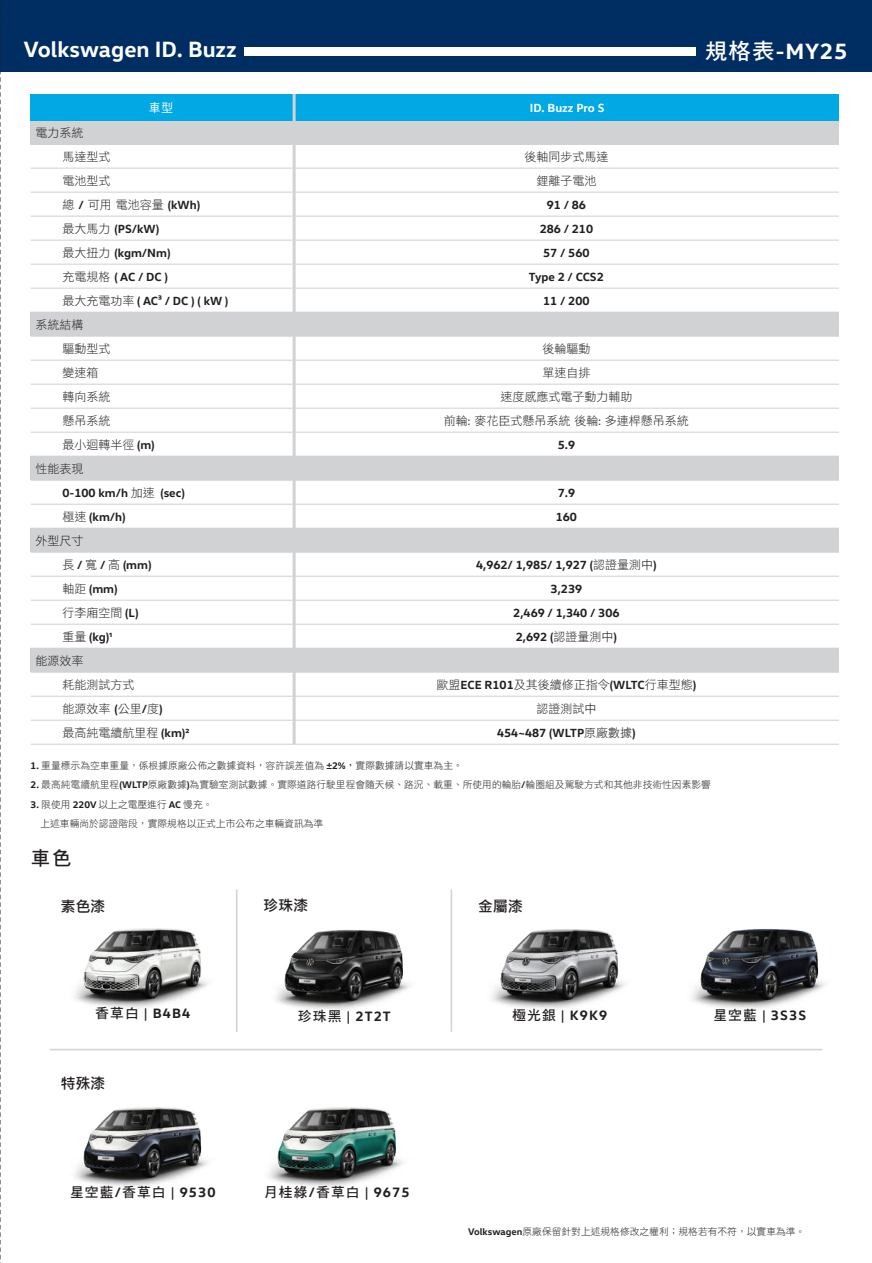
<style>
.page{position:relative;width:872px;height:1263px;background:#fff}
.page>*{position:absolute;margin:0;border:0;box-sizing:border-box;transform-origin:0 0}
.t1{font:700 22.5px "VW Head";color:#fff}
.t2{font:19.5px "DF Hei Std W7";color:#231f20}
.t3{font:700 15.15px "Microsoft Jheng Hei";letter-spacing:-.02em;color:#231f20}
.t4{font:700 13.8px "VW Head";letter-spacing:.08em;color:#231f20}
.t5{font:13.8px "DF Hei Std W7";letter-spacing:.08em;color:#231f20}
.t6{font:700 12px/24px "VW Head";color:#231f20}
.t7{font:12px/24px "DF Hei Std W3";color:#231f20}
.t8{font:700 12px "VW Head";color:#fff}
.t9{font:12px "DF Hei Std W5";color:#fff}
.t10{font:9.75px/19.5px "DF Hei Std W3";color:#231f20}
.s1{font-family:"DF Hei Std W7";font-weight:400}
.s2{font-family:"DF Hei Std W3";font-weight:400}
.s3{font-family:"VW Head";font-weight:700}
.s4{font-family:"Adobe Ming Std";font-weight:300}
</style>
<div class="page">
<div style="left:0;top:0;width:872px;height:72px;background:#002d62"></div>
<div style="left:244px;top:47px;width:451px;height:9px;background:#fff"></div>
<img style="left:74px;top:1107px;width:134px;height:80px">
<img style="left:268px;top:1107px;width:135px;height:80px">
<img style="left:74px;top:928px;width:134px;height:80px">
<img style="left:491px;top:929px;width:134px;height:80px">
<img style="left:275px;top:930px;width:135px;height:80px">
<img style="left:691px;top:929px;width:134px;height:80px">
<hr style="left:236px;top:889px;width:1px;height:143px;background:#d0d4d8">
<hr style="left:450px;top:889px;width:2px;height:143px;background:#d0d4d8">
<hr style="left:50px;top:1049px;width:772px;height:1px;background:#d0d4d8">
<svg style="left:0;top:2px;width:1px;height:1261px"></svg>
<hr style="left:31px;top:168px;width:808px;height:1px;background:#d1d2d4">
<hr style="left:31px;top:192px;width:808px;height:1px;background:#d1d2d4">
<hr style="left:31px;top:216px;width:808px;height:1px;background:#d1d2d4">
<hr style="left:31px;top:240px;width:808px;height:1px;background:#d1d2d4">
<hr style="left:31px;top:264px;width:808px;height:1px;background:#d1d2d4">
<hr style="left:31px;top:288px;width:808px;height:1px;background:#d1d2d4">
<hr style="left:31px;top:336px;width:808px;height:1px;background:#d1d2d4">
<hr style="left:31px;top:360px;width:808px;height:1px;background:#d1d2d4">
<hr style="left:31px;top:384px;width:808px;height:1px;background:#d1d2d4">
<hr style="left:31px;top:408px;width:808px;height:1px;background:#d1d2d4">
<hr style="left:31px;top:432px;width:808px;height:1px;background:#d1d2d4">
<hr style="left:31px;top:480px;width:808px;height:1px;background:#d1d2d4">
<hr style="left:31px;top:504px;width:808px;height:1px;background:#d1d2d4">
<hr style="left:31px;top:552px;width:808px;height:1px;background:#d1d2d4">
<hr style="left:31px;top:576px;width:808px;height:1px;background:#d1d2d4">
<hr style="left:31px;top:600px;width:808px;height:1px;background:#d1d2d4">
<hr style="left:31px;top:624px;width:808px;height:1px;background:#d1d2d4">
<hr style="left:31px;top:672px;width:808px;height:1px;background:#d1d2d4">
<hr style="left:31px;top:696px;width:808px;height:1px;background:#d1d2d4">
<hr style="left:31px;top:720px;width:808px;height:1px;background:#d1d2d4">
<hr style="left:31px;top:744px;width:808px;height:1px;background:#d1d2d4">
<div style="left:31px;top:121px;width:808px;height:24px;background:#d1d2d4"></div>
<div style="left:31px;top:312px;width:808px;height:24px;background:#d1d2d4"></div>
<div style="left:31px;top:456px;width:808px;height:24px;background:#d1d2d4"></div>
<div style="left:31px;top:528px;width:808px;height:24px;background:#d1d2d4"></div>
<div style="left:31px;top:648px;width:808px;height:24px;background:#d1d2d4"></div>
<div style="left:31px;top:94px;width:808px;height:27px;background:#00a8e4"></div>
<hr style="left:293px;top:94px;width:3px;height:650px;background:#d1d2d4">
<h1 class="t1" style="left:24px;top:35px;width:214px">Volkswagen ID. Buzz</h1>
<h1 class="t1" style="left:705px;top:36px;width:144px"><span class="s1">規格表</span>-MY25</h1>
<p class="t7" style="left:35px;top:121px;width:49px">電力系統</p>
<p class="t9" style="left:149px;top:101px;width:25px">車型</p>
<p class="t8" style="left:530px;top:100px;width:76px">ID. Buzz Pro S</p>
<p class="t7" style="left:524px;top:145px;width:85px;text-align:center">後軸同步式馬達鋰離子電池</p>
<p class="t6" style="left:529px;top:192px;width:76px;text-align:center">91 / 86<br>286 / 210<br>57 / 560<br>Type 2 / CCS2<br>11 / 200</p>
<p class="t7" style="left:444px;top:337px;width:246px;text-align:center">後輪驅動<br>單速自排<br>速度感應式電子動力輔助<br>前輪: 麥花臣式懸吊系統 後輪: 多連桿懸吊系統</p>
<p class="t6" style="left:557px;top:432px;width:19px">5.9</p>
<p class="t6" style="left:556px;top:480px;width:23px">7.9<br>160</p>
<p class="t6" style="left:476px;top:552px;width:182px;text-align:center">4,962/ 1,985/ 1,927 (<span class="s2">認證量測中</span>)<br>3,239<br>2,469 / 1,340 / 306<br>2,692 (<span class="s2">認證量測中</span>)</p>
<p class="t7" style="left:436px;top:673px;width:261px;text-align:center">歐盟<span class="s3">ECE R101</span>及其後續修正指令<span class="s3">(WLTC</span>行車型態<span class="s3">)</span>認證測試中</p>
<p class="t6" style="left:497px;top:720px;width:140px">454~487 (WLTP<span class="s2">原廠數據</span>)</p>
<p class="t10" style="left:31px;top:755px;width:434px"><span class="s3">1.</span> 重量標示為空車重量，係根據原廠公佈之數據資料，容許誤差值為 <span class="s3">±2%</span><span class="s4">，</span>實際數據請以實車為主<span class="s4">。</span></p>
<p class="t10" style="left:31px;top:775px;width:682px"><span class="s3">2.</span> 最高純電續航里程<span class="s3">(WLTP</span>原廠數據<span class="s3">)</span>為實驗室測試數據。實際道路行駛里程會隨天候、路況、載重、所使用的輪胎<span class="s3">/</span>輪圈組及駕駛方式和其他非技術性因素影響</p>
<p class="t10" style="left:40px;top:794px;width:284px;text-indent:-10px"><span class="s3">3.</span> 限使用 <span class="s3">220V</span> 以上之電壓進行 <span class="s3">AC</span> 慢充。<br>上述車輛尚於認證階段，實際規格以正式上市公布之車輛資訊為準</p>
<p class="t7" style="left:62px;top:145px;width:139px">馬達型式<br>電池型式<br>總 <span class="s3">/</span> 可用 電池容量 <span class="s3">(kWh)</span></p>
<p class="t6" style="left:62px;top:216px;width:167px"><span class="s2">最大馬力</span> (PS/kW)<br><span class="s2">最大扭力</span> (kgm/Nm)<br><span class="s2">充電規格</span> ( AC / DC )<br><span class="s2">最大充電功率</span> ( AC³ / DC ) ( kW )</p>
<p class="t7" style="left:62px;top:337px;width:94px">驅動型式<br>變速箱<br>轉向系統<br>懸吊系統<br>最小迴轉半徑 <span class="s3">(m)</span></p>
<p class="t6" style="left:62px;top:480px;width:124px">0-100 km/h <span class="s2">加速</span> (sec)<span class="s2">極速</span> (km/h)</p>
<p class="t6" style="left:62px;top:552px;width:91px"><span class="s2">長</span> / <span class="s2">寬</span> / <span class="s2">高</span> (mm)<span class="s2">軸距</span> (mm)</p>
<p class="t7" style="left:62px;top:601px;width:78px">行李廂空間 <span class="s3">(L)</span></p>
<p class="t6" style="left:62px;top:624px;width:52px"><span class="s2">重量</span> (kg)1</p>
<p class="t7" style="left:62px;top:673px;width:128px">耗能測試方式<br>能源效率 <span class="s3">(</span>公里<span class="s3">/</span>度<span class="s3">)<br></span>最高純電續航里程 <span class="s3">(km)2</span></p>
<p class="t7" style="left:35px;top:313px;width:49px">系統結構</p>
<p class="t7" style="left:35px;top:457px;width:49px">性能表現</p>
<p class="t7" style="left:35px;top:529px;width:49px">外型尺寸</p>
<p class="t7" style="left:35px;top:649px;width:49px">能源效率</p>
<h2 class="t2" style="left:31px;top:848px;width:42px">車色</h2>
<p class="t3" style="left:61px;top:897px;width:46px">素色漆</p>
<p class="t3" style="left:263px;top:895px;width:46px">珍珠漆</p>
<p class="t3" style="left:478px;top:897px;width:46px">金屬漆</p>
<p class="t4" style="left:95px;top:1004px;width:97px"><span class="s1">香草白</span> | B4B4</p>
<p class="t4" style="left:298px;top:1007px;width:94px"><span class="s1">珍珠黑</span> | 2T2T</p>
<p class="t4" style="left:512px;top:1006px;width:96px"><span class="s1">極光銀</span> | K9K9</p>
<p class="t4" style="left:713px;top:1006px;width:94px"><span class="s1">星空藍</span> | 3S3S</p>
<p class="t3" style="left:61px;top:1074px;width:46px">特殊漆</p>
<p class="t5" style="left:70px;top:1185px;width:147px">星空藍<span class="s3">/</span>香草白 <span class="s3">| 9530</span></p>
<p class="t5" style="left:264px;top:1185px;width:147px">月桂綠<span class="s3">/</span>香草白 <span class="s3">| 9675</span></p>
<p class="t10" style="left:468px;top:1221px;width:339px"><span class="s3">Volkswagen</span>原廠保留針對上述規格修改之權利；規格若有不符，以實車為準。</p>
</div>
